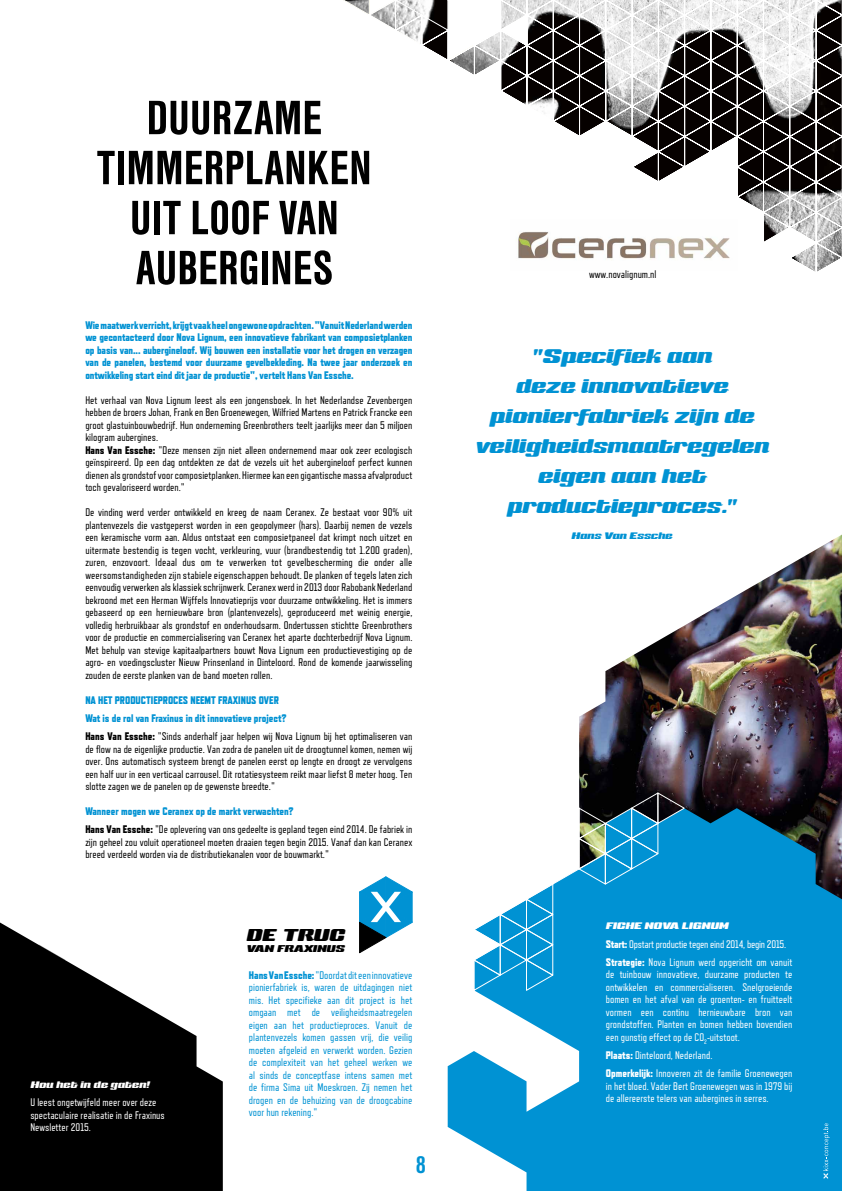
<style>
.page{position:relative;width:842px;height:1191px;background:#fff}
.page>*{position:absolute;margin:0;border:0;box-sizing:border-box;transform-origin:0 0}
.t1{font:700 50px/50px "Nimbus San Con";color:#000;text-align:center}
.t2{font:700 25px "Nimbus San Con";color:#0092d3}
.t3{font:500 23px/30px "Sneakers Script";color:#0092d3;text-align:center}
.t4{font:500 20px "Sneakers Script";color:#000}
.t5{font:500 11.5px "Sneakers Script";color:#000}
.t6{font:11px/12.5px "Refrigerator Deluxe";color:#000}
.t7{font:800 11px/12.5px "Refrigerator Deluxe";color:#0092d3;text-align:justify}
.t8{font:11px/12.5px "Refrigerator Deluxe";color:#fff}
.t9{font:11px/12.5px "Refrigerator Deluxe";color:#0092d3;text-align:justify}
.t10{font:11px/18.2px "Refrigerator Deluxe";letter-spacing:-.02em;color:#fff}
.t11{font:500 11px "Sneakers Script";color:#fff}
.t12{font:500 11px "Sneakers Script";color:#0092d3}
.s1{font-weight:800}
.s2{color:#000}
.s3{font-weight:400;color:#000}
.s4{font-weight:800;color:#0092d3}
</style>
<div class="page">
<img style="left:579px;top:534px;width:263px;height:274px">
<svg style="left:448px;top:808px;width:394px;height:383px;background:#1796ce"></svg>
<svg style="left:686px;top:0;width:156px;height:272px"></svg>
<svg style="left:343px;top:0;width:343px;height:181px"></svg>
<svg style="left:359px;top:777px;width:326px;height:259px"></svg>
<img style="left:516px;top:219px;width:222px;height:51px">
<svg style="left:0;top:922px;width:223px;height:269px;fill:#000"></svg>
<svg style="left:823px;top:1123px;width:7px;height:55px"></svg>
<h1 class="t1" style="left:97px;top:93px;width:276px">DUURZAME<br>TIMMERPLANKEN<br>UIT LOOF VAN<br>AUBERGINES</h1>
<p class="t7" style="left:85px;top:319px;width:329px">Wie maatwerk verricht, krijgt vaak heel ongewone opdrachten. "Vanuit Nederland werden we gecontacteerd door Nova Lignum, een innovatieve fabrikant van composietplanken op basis van... aubergineloof. Wij bouwen een installatie voor het drogen en verzagen van de panelen, bestemd voor duurzame gevelbekleding. Na twee jaar onderzoek en ontwikkeling start eind dit jaar de productie", vertelt Hans Van Essche.</p>
<p class="t6" style="left:85px;top:394px;width:329px">Het verhaal van Nova Lignum leest als een jongensboek. In het Nederlandse Zevenbergen hebben de broers Johan, Frank en Ben Groenewegen, Wilfried Martens en Patrick Francke een groot glastuinbouwbedrijf. Hun onderneming Greenbrothers teelt jaarlijks meer dan 5 miljoen kilogram aubergines.<br><span class="s1">Hans Van Essche:</span> "Deze mensen zijn niet alleen ondernemend maar ook zeer ecologisch geïnspireerd. Op een dag ontdekten ze dat de vezels uit het aubergineloof perfect kunnen dienen als grondstof voor composietplanken. Hiermee kan een gigantische massa afvalproduct toch gevaloriseerd worden."</p>
<p class="t6" style="left:85px;top:506px;width:329px;text-align:justify">De vinding werd verder ontwikkeld en kreeg de naam Ceranex. Ze bestaat voor 90% uit plantenvezels die vastgeperst worden in een geopolymeer (hars). Daarbij nemen de vezels een keramische vorm aan. Aldus ontstaat een composietpaneel dat krimpt noch uitzet en uitermate bestendig is tegen vocht, verkleuring, vuur (brandbestendig tot 1.200 graden), zuren, enzovoort. Ideaal dus om te verwerken tot gevelbescherming die onder alle weersomstandigheden zijn stabiele eigenschappen behoudt. De planken of tegels laten zich eenvoudig verwerken als klassiek schrijnwerk. Ceranex werd in 2013 door Rabobank Nederland bekroond met een Herman Wijffels Innovatieprijs voor duurzame ontwikkeling. Het is immers gebaseerd op een hernieuwbare bron (plantenvezels), geproduceerd met weinig energie, volledig herbruikbaar als grondstof en onderhoudsarm. Ondertussen stichtte Greenbrothers voor de productie en commercialisering van Ceranex het aparte dochterbedrijf Nova Lignum.<br>Met behulp van stevige kapitaalpartners bouwt Nova Lignum een productievestiging op de agro- en voedingscluster Nieuw Prinsenland in Dinteloord. Rond de komende jaarwisseling zouden de eerste planken van de band moeten rollen.</p>
<p class="t7" style="left:85px;top:691px;width:329px;line-height:18.2px;text-align:left">NA HET PRODUCTIEPROCES NEEMT FRAXINUS OVER<br>Wat is de rol van Fraxinus in dit innovatieve project?<br><span class="s2">Hans Van Essche:</span> <span class="s3">"Sinds anderhalf jaar helpen wij Nova Lignum bij het optimaliseren van</span></p>
<p class="t6" style="left:85px;top:742px;width:329px;text-align:justify">de flow na de eigenlijke productie. Van zodra de panelen uit de droogtunnel komen, nemen wij over. Ons automatisch systeem brengt de panelen eerst op lengte en droogt ze vervolgens een half uur in een verticaal carrousel. Dit rotatiesysteem reikt maar liefst 8 meter hoog. Ten slotte zagen we de panelen op de gewenste breedte."</p>
<p class="t6" style="left:85px;top:802px;width:328px;line-height:18.2px"><span class="s4">Wanneer mogen we Ceranex op de markt verwachten?<br></span><span class="s1">Hans Van Essche:</span> "De oplevering van ons gedeelte is gepland tegen eind 2014. De fabriek in</p>
<p class="t6" style="left:85px;top:836px;width:328px">zijn geheel zou voluit operationeel moeten draaien tegen begin 2015. Vanaf dan kan Ceranex breed verdeeld worden via de distributiekanalen voor de bouwmarkt."</p>
<p class="t11" style="left:30px;top:1078px;width:121px">Hou het in de gaten!</p>
<p class="t8" style="left:30px;top:1096px;width:136px">U leest ongetwijfeld meer over deze spectaculaire realisatie in de Fraxinus<br>Newsletter 2015.</p>
<h3 class="t4" style="left:247px;top:922px;width:100px">DE TRUC</h3>
<p class="t5" style="left:247px;top:942px;width:100px">VAN FRAXINUS</p>
<p class="t9" style="left:249px;top:968px;width:165px"><span class="s1">Hans Van Essche:</span> "Doordat dit een innovatieve pionierfabriek is, waren de uitdagingen niet mis. Het specifieke aan dit project is het omgaan met de veiligheidsmaatregelen eigen aan het productieproces. Vanuit de plantenvezels komen gassen vrij, die veilig moeten afgeleid en verwerkt worden. Gezien de complexiteit van het geheel werken we al sinds de conceptfase intens samen met de firma Sima uit Moeskroen. Zij nemen het drogen en de behuizing van de droogcabine voor hun rekening."</p>
<h2 class="t2" style="left:416px;top:1150px;width:12px">8</h2>
<p class="t6" style="left:589px;top:268px;width:69px">www.novalignum.nl</p>
<h3 class="t3" style="left:475px;top:340px;width:295px">"Specifiek aan<br>deze innovatieve pionierfabriek zijn de veiligheidsmaatregelen eigen aan het productieproces."</h3>
<p class="t12" style="left:571px;top:529px;width:102px">Hans Van Essche</p>
<p class="t11" style="left:606px;top:919px;width:124px">FICHE NOVA LIGNUM</p>
<p class="t10" style="left:606px;top:934px;width:188px"><span class="s1">Start:</span> Opstart productie tegen eind 2014, begin 2015.<br><span class="s1">Strategie:</span> Nova Lignum werd opgericht om vanuit</p>
<p class="t8" style="left:606px;top:968px;width:188px;text-align:justify">de tuinbouw innovatieve, duurzame producten te ontwikkelen en commercialiseren. Snelgroeiende bomen en het afval van de groenten- en fruitteelt vormen een continu hernieuwbare bron van grondstoffen. Planten en bomen hebben bovendien een gunstig effect op de CO<sub>2</sub>-uitstoot.</p>
<p class="t8" style="left:606px;top:1046px;width:188px;line-height:18.2px"><span class="s1">Plaats:</span> Dinteloord, Nederland.<br><span class="s1">Opmerkelijk:</span> Innoveren zit de familie Groenewegen</p>
<p class="t8" style="left:606px;top:1079px;width:188px">in het bloed. Vader Bert Groenewegen was in 1979 bij de allereerste telers van aubergines in serres.</p>
</div>
